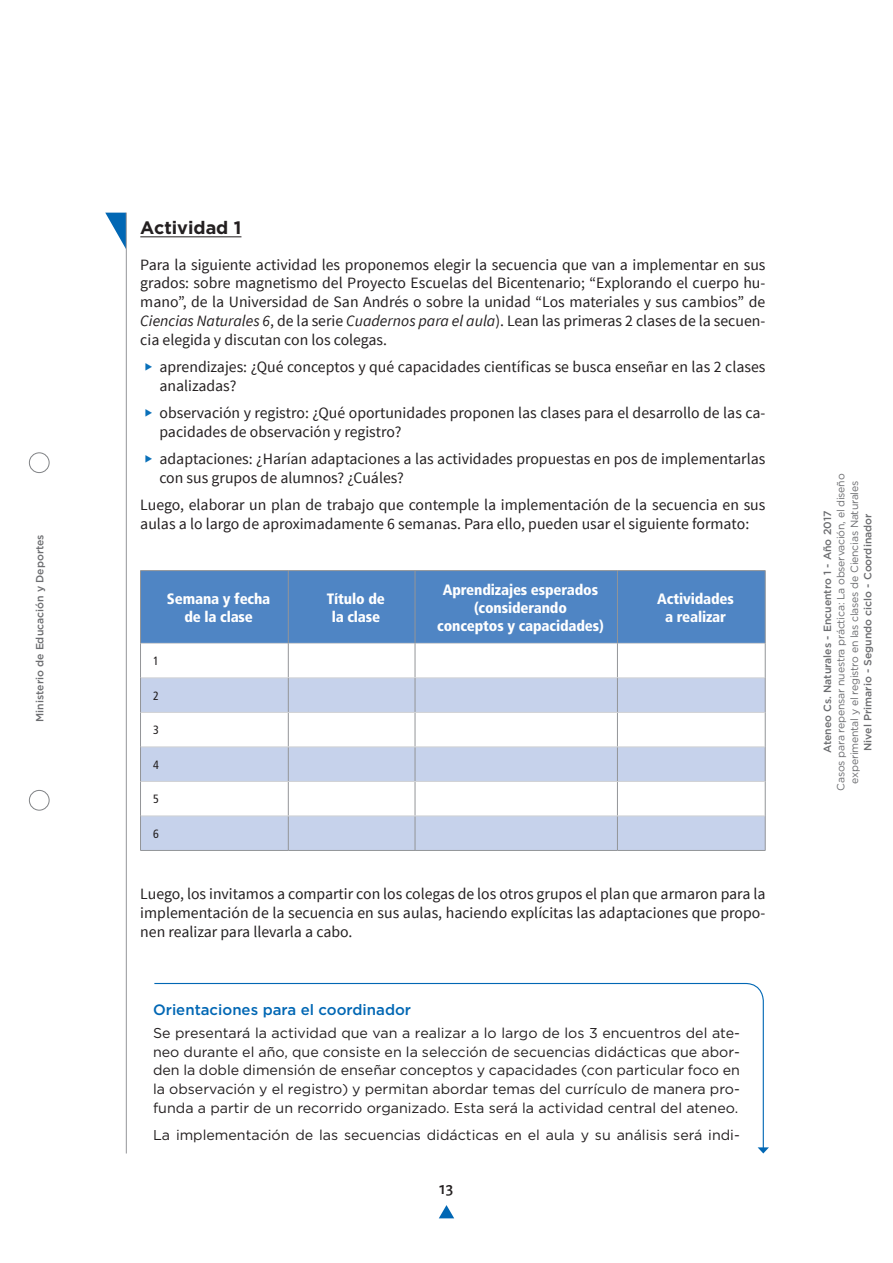
<style>
.page{position:relative;width:893px;height:1263px;background:#fff}
.page>*{position:absolute;margin:0;border:0;box-sizing:border-box;transform-origin:0 0}
.t1{font:700 18px "Gotham";color:#231f20}
.t2{font:500 18px "Alegreya Sans";color:#231f20}
.t3{font:15.75px/18.8px "Source Sans Pro";color:#231f20}
.t4{font:900 condensed 15px/18px "Frutiger LT Com";letter-spacing:-.01em;color:#fff;text-align:center}
.t5{font:500 15px "Gotham";color:#0167b4}
.t6{font:14.25px/18.8px "Gotham";color:#231f20;text-align:justify}
.t7{font:condensed 12px "Frutiger LT Com";color:#231f20}
.t8{font:10.5px/13.5px "Gotham";letter-spacing:-.02em;color:#6c6d70;text-align:center}
.t9{font:500 10.5px "Gotham";color:#6c6d70}
.s1{font-style:italic}
</style>
<div class="page">
<svg style="left:105px;top:213px;width:21px;height:36px"></svg>
<hr style="left:126px;top:213px;width:1px;height:940px;background:#a0a1a5">
<svg style="left:154px;top:982px;width:610px;height:166px"></svg>
<svg style="left:758px;top:1147px;width:11px;height:6px"></svg>
<div style="left:29px;top:453px;width:20px;height:20px;border:1px solid #808285;border-radius:50%"></div>
<div style="left:29px;top:790px;width:20px;height:20px;border:1px solid #808285;border-radius:50%"></div>
<svg style="left:439px;top:1205px;width:15px;height:13px"></svg>
<hr style="left:140px;top:236px;width:101px;height:1px;background:#231f20">
<div style="left:141px;top:571px;width:624px;height:72px;background:#4f85c4"></div>
<svg style="left:141px;top:644px;width:624px;height:34px"></svg>
<svg style="left:141px;top:679px;width:624px;height:171px;fill:#c6d2eb"></svg>
<hr style="left:140px;top:570px;width:148px;height:1px;background:#939598">
<hr style="left:140px;top:571px;width:1px;height:72px;background:#939598">
<hr style="left:288px;top:570px;width:127px;height:1px;background:#939598">
<hr style="left:415px;top:570px;width:202px;height:1px;background:#939598">
<hr style="left:617px;top:570px;width:148px;height:1px;background:#939598">
<hr style="left:141px;top:643px;width:147px;height:1px;background:#d1d2d4">
<hr style="left:288px;top:643px;width:127px;height:1px;background:#d1d2d4">
<hr style="left:415px;top:643px;width:202px;height:1px;background:#d1d2d4">
<hr style="left:618px;top:643px;width:147px;height:1px;background:#d1d2d4">
<hr style="left:288px;top:571px;width:1px;height:72px;background:#939598">
<hr style="left:415px;top:571px;width:1px;height:72px;background:#939598">
<hr style="left:617px;top:571px;width:1px;height:72px;background:#939598">
<hr style="left:765px;top:571px;width:1px;height:72px;background:#939598">
<hr style="left:140px;top:643px;width:1px;height:35px;background:#939598">
<hr style="left:288px;top:643px;width:1px;height:35px;background:#939598">
<hr style="left:415px;top:643px;width:1px;height:35px;background:#939598">
<hr style="left:617px;top:643px;width:1px;height:35px;background:#939598">
<hr style="left:765px;top:643px;width:1px;height:35px;background:#939598">
<hr style="left:141px;top:678px;width:147px;height:1px;background:#d1d2d4">
<hr style="left:140px;top:678px;width:1px;height:34px;background:#939598">
<hr style="left:288px;top:678px;width:127px;height:1px;background:#d1d2d4">
<hr style="left:415px;top:678px;width:202px;height:1px;background:#d1d2d4">
<hr style="left:617px;top:678px;width:148px;height:1px;background:#d1d2d4">
<hr style="left:288px;top:678px;width:1px;height:34px;background:#939598">
<hr style="left:415px;top:678px;width:1px;height:34px;background:#939598">
<hr style="left:617px;top:678px;width:1px;height:34px;background:#939598">
<hr style="left:765px;top:678px;width:1px;height:34px;background:#939598">
<hr style="left:140px;top:712px;width:1px;height:35px;background:#939598">
<hr style="left:288px;top:712px;width:1px;height:35px;background:#939598">
<hr style="left:415px;top:712px;width:1px;height:35px;background:#939598">
<hr style="left:617px;top:712px;width:1px;height:35px;background:#939598">
<hr style="left:765px;top:712px;width:1px;height:35px;background:#939598">
<hr style="left:140px;top:747px;width:1px;height:34px;background:#939598">
<hr style="left:288px;top:747px;width:1px;height:34px;background:#939598">
<hr style="left:415px;top:747px;width:1px;height:34px;background:#939598">
<hr style="left:617px;top:747px;width:1px;height:34px;background:#939598">
<hr style="left:765px;top:747px;width:1px;height:34px;background:#939598">
<hr style="left:140px;top:781px;width:1px;height:35px;background:#939598">
<hr style="left:288px;top:782px;width:1px;height:34px;background:#939598">
<hr style="left:415px;top:782px;width:1px;height:34px;background:#939598">
<hr style="left:617px;top:782px;width:1px;height:34px;background:#939598">
<hr style="left:765px;top:781px;width:1px;height:35px;background:#939598">
<hr style="left:140px;top:816px;width:1px;height:34px;background:#939598">
<hr style="left:288px;top:816px;width:1px;height:34px;background:#939598">
<hr style="left:415px;top:816px;width:1px;height:34px;background:#939598">
<hr style="left:617px;top:816px;width:1px;height:34px;background:#939598">
<hr style="left:765px;top:816px;width:1px;height:34px;background:#939598">
<hr style="left:141px;top:712px;width:147px;height:1px;background:#d1d2d4">
<hr style="left:288px;top:712px;width:127px;height:1px;background:#d1d2d4">
<hr style="left:415px;top:712px;width:202px;height:1px;background:#d1d2d4">
<hr style="left:617px;top:712px;width:148px;height:1px;background:#d1d2d4">
<hr style="left:141px;top:747px;width:147px;height:1px;background:#d1d2d4">
<hr style="left:288px;top:747px;width:127px;height:1px;background:#d1d2d4">
<hr style="left:415px;top:747px;width:202px;height:1px;background:#d1d2d4">
<hr style="left:617px;top:747px;width:148px;height:1px;background:#d1d2d4">
<hr style="left:141px;top:781px;width:147px;height:1px;background:#d1d2d4">
<hr style="left:288px;top:781px;width:127px;height:1px;background:#d1d2d4">
<hr style="left:415px;top:781px;width:202px;height:1px;background:#d1d2d4">
<hr style="left:617px;top:781px;width:148px;height:1px;background:#d1d2d4">
<hr style="left:141px;top:816px;width:147px;height:1px;background:#d1d2d4">
<hr style="left:288px;top:816px;width:127px;height:1px;background:#d1d2d4">
<hr style="left:415px;top:816px;width:202px;height:1px;background:#d1d2d4">
<hr style="left:617px;top:816px;width:148px;height:1px;background:#d1d2d4">
<hr style="left:140px;top:850px;width:148px;height:1px;background:#939598">
<hr style="left:288px;top:850px;width:127px;height:1px;background:#939598">
<hr style="left:415px;top:850px;width:202px;height:1px;background:#939598">
<hr style="left:617px;top:850px;width:148px;height:1px;background:#939598">
<p class="t9" style="left:33px;top:722px;width:189px;rotate:-90deg">Ministerio de Educación y Deportes</p>
<p class="t1" style="left:140px;top:215px;width:103px">Actividad 1</p>
<p class="t3" style="left:140px;top:255px;width:627px;text-align:justify">Para la siguiente actividad les proponemos elegir la secuencia que van a implementar en sus grados: sobre magnetismo del Proyecto Escuelas del Bicentenario; “Explorando el cuerpo hu&shy;mano”, de la Universidad de San Andrés o sobre la unidad “Los materiales y sus cambios” de <span class="s1">Ciencias Naturales 6</span>, de la serie <span class="s1">Cuadernos para el aula</span>). Lean las primeras 2 clases de la secuen&shy;cia elegida y discutan con los colegas.</p>
<p class="t3" style="left:159px;top:357px;width:607px">aprendizajes: ¿Qué conceptos y qué capacidades científicas se busca enseñar en las 2 clases analizadas?</p>
<p class="t3" style="left:159px;top:403px;width:607px">observación y registro: ¿Qué oportunidades proponen las clases para el desarrollo de las ca&shy;pacidades de observación y registro?</p>
<p class="t3" style="left:159px;top:449px;width:607px">adaptaciones: ¿Harían adaptaciones a las actividades propuestas en pos de implementarlas con sus grupos de alumnos? ¿Cuáles?</p>
<p class="t3" style="left:140px;top:495px;width:627px">Luego, elaborar un plan de trabajo que contemple la implementación de la secuencia en sus aulas a lo largo de aproximadamente 6 semanas. Para ello, pueden usar el siguiente formato:</p>
<p class="t4" style="left:167px;top:589px;width:105px">Semana y fecha de la clase</p>
<p class="t4" style="left:327px;top:589px;width:59px">Título de la clase</p>
<p class="t4" style="left:437px;top:580px;width:168px">Aprendizajes esperados (considerando<br>conceptos y capacidades)</p>
<p class="t4" style="left:657px;top:589px;width:78px">Actividades a realizar</p>
<p class="t7" style="left:153px;top:654px;width:7px">1</p>
<p class="t7" style="left:153px;top:688px;width:7px">2</p>
<p class="t7" style="left:153px;top:723px;width:7px">3</p>
<p class="t7" style="left:153px;top:757px;width:7px">4</p>
<p class="t7" style="left:153px;top:792px;width:7px">5</p>
<p class="t7" style="left:153px;top:826px;width:7px">6</p>
<p class="t3" style="left:140px;top:885px;width:627px;text-align:justify">Luego, los invitamos a compartir con los colegas de los otros grupos el plan que armaron para la implementación de la secuencia en sus aulas, haciendo explícitas las adaptaciones que propo&shy;nen realizar para llevarla a cabo.</p>
<p class="t5" style="left:153px;top:1000px;width:260px">Orientaciones para el coordinador</p>
<p class="t6" style="left:153px;top:1023px;width:588px">Se presentará la actividad que van a realizar a lo largo de los 3 encuentros del ate&shy;neo durante el año, que consiste en la selección de secuencias didácticas que abor&shy;den la doble dimensión de enseñar conceptos y capacidades (con particular foco en la observación y el registro) y permitan abordar temas del currículo de manera pro&shy;funda a partir de un recorrido organizado. Esta será la actividad central del ateneo.</p>
<p class="t6" style="left:153px;top:1125px;width:588px">La implementación de las secuencias didácticas en el aula y su análisis será indi-</p>
<p class="t2" style="left:440px;top:1176px;width:15px">13</p>
<p class="t8" style="left:834px;top:791px;width:319px;rotate:-90deg">Casos para repensar nuestra práctica: La observación, el diseño experimental y el registro en las clases de Ciencias Naturales</p>
<p class="t9" style="left:820px;top:753px;width:244px;rotate:-90deg">Ateneo Cs. Naturales - Encuentro 1 - Año 2017</p>
<p class="t9" style="left:861px;top:751px;width:239px;rotate:-90deg">Nivel Primario - Segundo ciclo - Coordinador</p>
</div>
